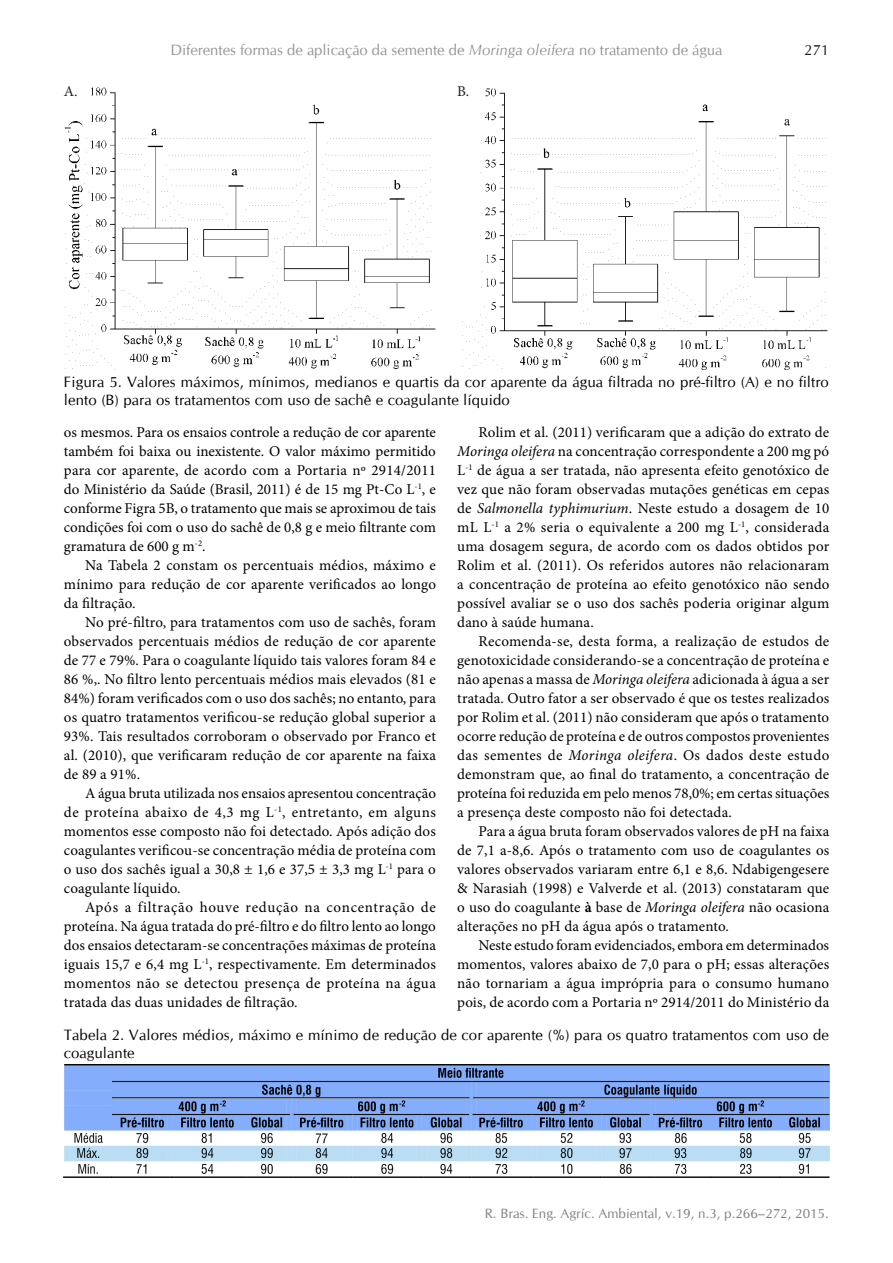
<style>
.page{position:relative;width:893px;height:1263px;background:#fff}
.page>*{position:absolute;margin:0;border:0;box-sizing:border-box;transform-origin:0 0}
.t1{font:15px/18.9px "Minion Pro";letter-spacing:.01em;color:#000;text-align:justify}
.t2{font:15px/18.6px "CG Omega";letter-spacing:.01em;color:#000}
.t3{font:15px "CG Omega";color:#939598}
.t4{font:15px "Minion Pro";color:#231f20}
.t5{font:700 15px "CG Omega";color:#231f20}
.t6{font:13.5px "CG Omega";color:#808080}
.s1{font-style:italic}
.s2{font-weight:700}
</style>
<div class="page">
<img style="left:64px;top:87px;width:764px;height:283px">
<img style="left:64px;top:1065px;width:765px;height:113px">
<p class="t3" style="left:170px;top:41px;width:553px">Diferentes formas de aplicação da semente de <span class="s1">Moringa oleifera</span> no tratamento de água</p>
<p class="t5" style="left:804px;top:41px;width:26px">271</p>
<p class="t4" style="left:64px;top:81px;width:15px">A.</p>
<p class="t4" style="left:457px;top:81px;width:13px">B.</p>
<p class="t2" style="left:64px;top:372px;width:766px">Figura 5. Valores máximos, mínimos, medianos e quartis da cor aparente da água filtrada no pré-filtro (A) e no filtro lento (B) para os tratamentos com uso de sachê e coagulante líquido</p>
<p class="t1" style="left:64px;top:423px;width:374px">os mesmos. Para os ensaios controle a redução de cor aparente também foi baixa ou inexistente. O valor máximo permitido para cor aparente, de acordo com a Portaria nº 2914/2011 do Ministério da Saúde (Brasil, 2011) é de 15 mg Pt-Co L<sup>-1</sup>, e conforme Figra 5B, o tratamento que mais se aproximou de tais condições foi com o uso do sachê de 0,8 g e meio filtrante com gramatura de 600 g m<sup>-2</sup>.</p>
<p class="t1" style="left:64px;top:556px;width:374px;text-indent:21px">Na Tabela 2 constam os percentuais médios, máximo e mínimo para redução de cor aparente verificados ao longo da filtração.</p>
<p class="t1" style="left:64px;top:613px;width:374px;text-indent:21px">No pré-filtro, para tratamentos com uso de sachês, foram observados percentuais médios de redução de cor aparente de 77 e 79%. Para o coagulante líquido tais valores foram 84 e 86 %,. No filtro lento percentuais médios mais elevados (81 e 84%) foram verificados com o uso dos sachês; no entanto, para os quatro tratamentos verificou-se redução global superior a 93%. Tais resultados corroboram o observado por Franco et al. (2010), que verificaram redução de cor aparente na faixa de 89 a 91%.</p>
<p class="t1" style="left:64px;top:784px;width:374px;text-indent:21px">A água bruta utilizada nos ensaios apresentou concentração de proteína abaixo de 4,3 mg L<sup>-1</sup>, entretanto, em alguns momentos esse composto não foi detectado. Após adição dos coagulantes verificou-se concentração média de proteína com o uso dos sachês igual a 30,8 ± 1,6 e 37,5 ± 3,3 mg L<sup>-1</sup> para o coagulante líquido.</p>
<p class="t1" style="left:64px;top:898px;width:374px;text-indent:21px">Após a filtração houve redução na concentração de proteína. Na água tratada do pré-filtro e do filtro lento ao longo dos ensaios detectaram-se concentrações máximas de proteína iguais 15,7 e 6,4 mg L<sup>-1</sup>, respectivamente. Em determinados momentos não se detectou presença de proteína na água tratada das duas unidades de filtração.</p>
<p class="t1" style="left:457px;top:423px;width:374px;text-indent:21px">Rolim et al. (2011) verificaram que a adição do extrato de <span class="s1">Moringa oleifera</span> na concentração correspondente a 200 mg pó L<sup>-1</sup> de água a ser tratada, não apresenta efeito genotóxico de vez que não foram observadas mutações genéticas em cepas de <span class="s1">Salmonella typhimurium</span>. Neste estudo a dosagem de 10 mL L<sup>-1</sup> a 2% seria o equivalente a 200 mg L<sup>-1</sup>, considerada uma dosagem segura, de acordo com os dados obtidos por Rolim et al. (2011). Os referidos autores não relacionaram a concentração de proteína ao efeito genotóxico não sendo possível avaliar se o uso dos sachês poderia originar algum dano à saúde humana.</p>
<p class="t1" style="left:457px;top:632px;width:374px;text-indent:21px">Recomenda-se, desta forma, a realização de estudos de genotoxicidade considerando-se a concentração de proteína e não apenas a massa de <span class="s1">Moringa oleifera</span> adicionada à água a ser tratada. Outro fator a ser observado é que os testes realizados por Rolim et al. (2011) não consideram que após o tratamento ocorre redução de proteína e de outros compostos provenientes das sementes de <span class="s1">Moringa oleifera</span>. Os dados deste estudo demonstram que, ao final do tratamento, a concentração de proteína foi reduzida em pelo menos 78,0%; em certas situações a presença deste composto não foi detectada.</p>
<p class="t1" style="left:457px;top:822px;width:374px;text-indent:21px">Para a água bruta foram observados valores de pH na faixa de 7,1 a-8,6. Após o tratamento com uso de coagulantes os valores observados variaram entre 6,1 e 8,6. Ndabigengesere &amp; Narasiah (1998) e Valverde et al. (2013) constataram que o uso do coagulante <span class="s2">à</span> base de <span class="s1">Moringa oleifera</span> não ocasiona alterações no pH da água após o tratamento.</p>
<p class="t1" style="left:457px;top:936px;width:374px;text-indent:21px">Neste estudo foram evidenciados, embora em determinados momentos, valores abaixo de 7,0 para o pH; essas alterações não tornariam a água imprópria para o consumo humano pois, de acordo com a Portaria nº 2914/2011 do Ministério da</p>
<p class="t2" style="left:64px;top:1025px;width:767px">Tabela 2. Valores médios, máximo e mínimo de redução de cor aparente (%) para os quatro tratamentos com uso de coagulante</p>
<p class="t6" style="left:485px;top:1205px;width:346px">R. Bras. Eng. Agríc. Ambiental, v.19, n.3, p.266–272, 2015.</p>
</div>
